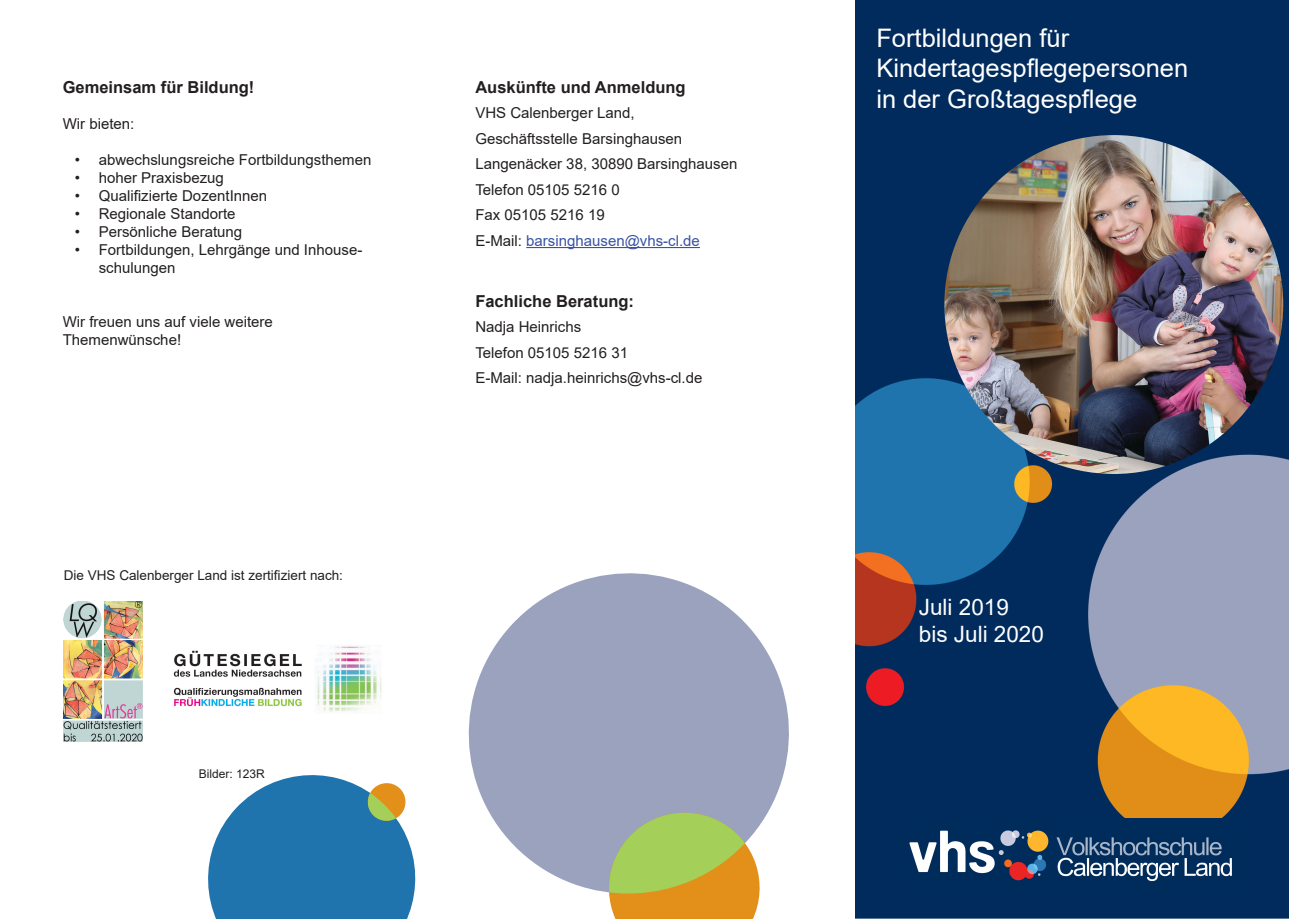
<style>
.page{position:relative;width:1289px;height:919px;background:#fff}
.page>*{position:absolute;margin:0;border:0;box-sizing:border-box;transform-origin:0 0}
.t1{font:25.5px "Arial";color:#fff}
.t2{font:22.5px "Arial";color:#fff}
.t3{font:700 16.5px "Arial";color:#231f20}
.t4{font:15px/18px "Arial";color:#231f20}
.t5{font:15px "Arial";color:#3953a4}
.t6{font:13.5px "Arial";color:#231f20}
.t7{font:12px "Arial";color:#231f20}
.s1{color:#231f20}
</style>
<div class="page">
<img style="left:855px;top:0;width:433px;height:918px">
<img style="left:897px;top:818px;width:352px;height:74px">
<svg style="left:208px;top:775px;width:208px;height:143px;background:#4589b4"></svg>
<svg style="left:468px;top:573px;width:321px;height:318px;fill:#9aa2be"></svg>
<svg style="left:601px;top:804px;width:166px;height:114px;background:#bbb466"></svg>
<img style="left:64px;top:601px;width:78px;height:140px">
<img style="left:944px;top:135px;width:339px;height:339px;border-radius:169px">
<hr style="left:526px;top:247px;width:174px;height:1px;background:#3953a4">
<img style="left:173px;top:646px;width:209px;height:66px">
<p class="t3" style="left:63px;top:75px;width:193px">Gemeinsam für Bildung!</p>
<p class="t4" style="left:63px;top:114px;width:73px">Wir bieten:</p>
<p class="t4" style="left:75px;top:150px;width:298px">• abwechslungsreiche Fortbildungsthemen</p>
<p class="t4" style="left:75px;top:168px;width:151px">• hoher Praxisbezug</p>
<p class="t4" style="left:75px;top:186px;width:194px">• Qualifizierte DozentInnen</p>
<p class="t4" style="left:75px;top:204px;width:162px">• Regionale Standorte</p>
<p class="t4" style="left:75px;top:222px;width:169px">• Persönliche Beratung</p>
<p class="t4" style="left:99px;top:240px;width:265px;text-indent:-24px">• Fortbildungen, Lehrgänge und Inhouse&shy;schulungen</p>
<p class="t4" style="left:63px;top:312px;width:212px">Wir freuen uns auf viele weitere</p>
<p class="t4" style="left:63px;top:330px;width:120px">Themenwünsche!</p>
<p class="t6" style="left:64px;top:566px;width:281px">Die VHS Calenberger Land ist zertifiziert nach:</p>
<p class="t7" style="left:199px;top:765px;width:68px">Bilder: 123R</p>
<p class="t3" style="left:475px;top:75px;width:212px">Auskünfte und Anmeldung</p>
<p class="t4" style="left:475px;top:104px;width:161px">VHS Calenberger Land,</p>
<p class="t4" style="left:475px;top:129px;width:208px">Geschäftsstelle Barsinghausen</p>
<p class="t4" style="left:475px;top:155px;width:263px">Langenäcker 38, 30890 Barsinghausen</p>
<p class="t4" style="left:475px;top:180px;width:146px">Telefon 05105 5216 0</p>
<p class="t4" style="left:475px;top:206px;width:131px">Fax 05105 5216 19</p>
<p class="t5" style="left:475px;top:230px;width:226px"><span class="s1">E-Mail:</span> barsinghausen@vhs-cl.de</p>
<p class="t3" style="left:475px;top:289px;width:160px">Fachliche Beratung:</p>
<p class="t4" style="left:475px;top:317px;width:107px">Nadja Heinrichs</p>
<p class="t4" style="left:475px;top:343px;width:154px">Telefon 05105 5216 31</p>
<p class="t4" style="left:475px;top:368px;width:228px">E-Mail: nadja.heinrichs@vhs-cl.de</p>
<p class="t1" style="left:876px;top:20px;width:194px">Fortbildungen für</p>
<p class="t1" style="left:876px;top:51px;width:313px">Kindertagespflegepersonen</p>
<p class="t1" style="left:876px;top:82px;width:262px">in der Großtagespflege</p>
<p class="t2" style="left:918px;top:591px;width:92px">Juli 2019</p>
<p class="t2" style="left:918px;top:618px;width:127px">bis Juli 2020</p>
</div>
